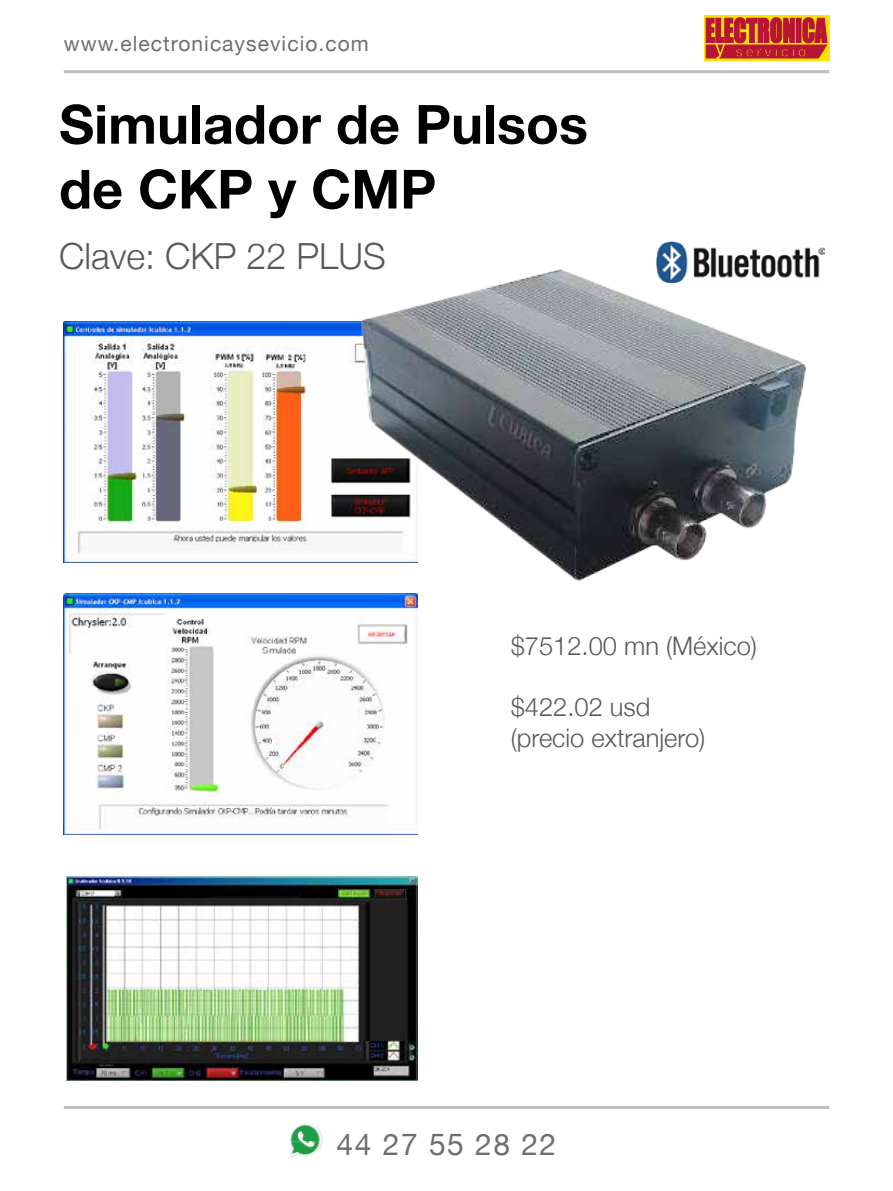
<style>
.page{position:relative;width:893px;height:1191px;background:#fff}
.page>*{position:absolute;margin:0;border:0;box-sizing:border-box;transform-origin:0 0}
.t1{font:700 54px/64.8px "Helvetica Neue";color:#000}
.t2{font:300 36px "Helvetica Neue";color:#58595b}
.t3{font:30px "Helvetica Neue";letter-spacing:.05em;color:#6d6e71}
.t4{font:300 25.5px/30.6px "Helvetica Neue";color:#58595b}
.t5{font:21px "Helvetica Neue";letter-spacing:.05em;color:#6d6e71}
</style>
<div class="page">
<img style="left:290px;top:1124px;width:32px;height:33px">
<hr style="left:64px;top:70px;width:765px;height:3px;background:#bcbec0">
<hr style="left:64px;top:1106px;width:765px;height:3px;background:#bcbec0">
<svg style="left:704px;top:15px;width:125px;height:45px;background:#cb4d26"></svg>
<img style="left:64px;top:593px;width:353px;height:242px">
<img style="left:64px;top:321px;width:276px;height:241px">
<img style="left:340px;top:269px;width:466px;height:312px">
<img style="left:656px;top:241px;width:168px;height:42px">
<img style="left:66px;top:876px;width:351px;height:204px">
<p class="t5" style="left:64px;top:28px;width:306px">www.electronicaysevicio.com</p>
<h1 class="t1" style="left:59px;top:93px;width:530px">Simulador de Pulsos de CKP y CMP</h1>
<h2 class="t2" style="left:59px;top:227px;width:328px">Clave: CKP 22 PLUS</h2>
<p class="t4" style="left:511px;top:629px;width:248px">$7512.00 mn (México)</p>
<p class="t4" style="left:511px;top:690px;width:196px">$422.02 usd (precio extranjero)</p>
<p class="t3" style="left:337px;top:1122px;width:221px">44 27 55 28 22</p>
</div>
